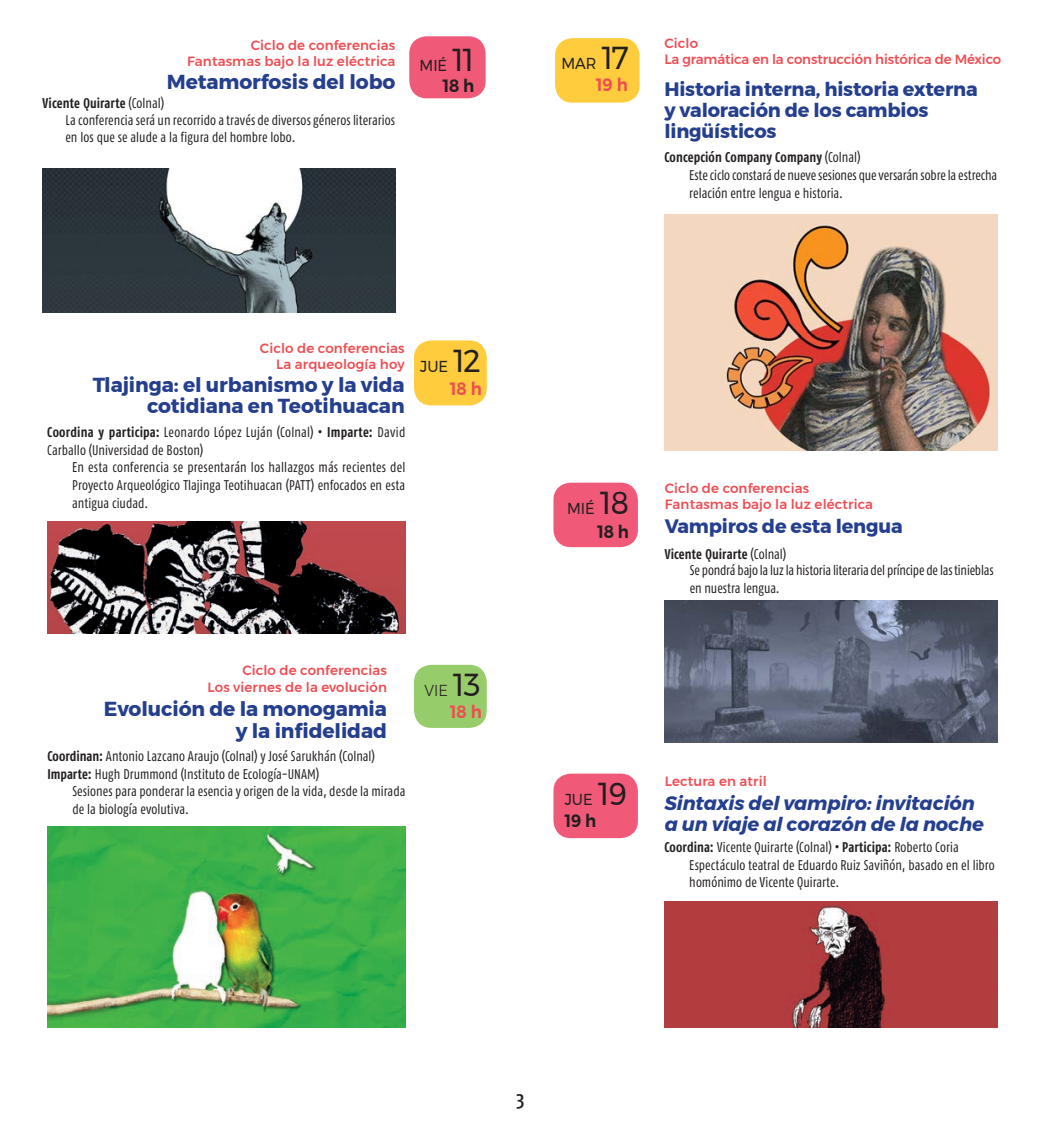
<style>
.page{position:relative;width:1042px;height:1141px;background:#fff}
.page>*{position:absolute;margin:0;border:0;box-sizing:border-box;transform-origin:0 0}
.t1{font:500 21px "Fago Co";color:#231f20}
.t2{font:700 20.3px/21.2px "Montserrat";letter-spacing:-.005em;color:#253f8e;text-align:right}
.t3{font:700 19.43px/21.2px "Montserrat";letter-spacing:-.01em;color:#253f8e}
.t4{font:italic 700 19.43px "Montserrat";letter-spacing:-.01em;color:#253f8e}
.t5{font:600 17.68px "Montserrat";color:#231f20;scale:.93 1}
.t6{font:600 17.68px "Montserrat";color:#ef4d52;scale:.93 1}
.t7{font:15.75px "Montserrat";color:#231f20;scale:.93 1}
.t8{font:300 15.75px "Montserrat";color:#231f20;scale:.93 1}
.t9{font:14px/17.7px "Fago Co";letter-spacing:.005em;color:#231f20;scale:.93 1}
.t10{font:700 14px "Fago Co";letter-spacing:.01em;color:#231f20;scale:.93 1}
.t11{font:500 13.3px "Montserrat";letter-spacing:.01em;color:#ef4d52}
.t12{font:500 13.3px "Montserrat";letter-spacing:-.01em;color:#ef4d52}
.s1{font-weight:400}
.s2{font-size:31.68px}
.s3{font-weight:700}
.s4{font-weight:400;font-size:31.68px}
</style>
<div class="page">
<div style="left:553px;top:483px;width:85px;height:64px;background:#f05978;border-radius:17px"></div>
<div style="left:553px;top:774px;width:85px;height:64px;background:#f05978;border-radius:17px"></div>
<div style="left:555px;top:38px;width:84px;height:65px;background:#fecc3c;border-radius:17px"></div>
<img style="left:47px;top:826px;width:358px;height:202px">
<img style="left:665px;top:214px;width:332px;height:236px">
<img style="left:665px;top:600px;width:332px;height:143px">
<img style="left:665px;top:901px;width:332px;height:127px">
<img style="left:47px;top:521px;width:358px;height:113px">
<img style="left:43px;top:169px;width:352px;height:143px">
<div style="left:414px;top:665px;width:73px;height:63px;background:#97cc6b;border-radius:17px"></div>
<div style="left:414px;top:340px;width:73px;height:65px;background:#fecc3c;border-radius:17px"></div>
<div style="left:409px;top:36px;width:77px;height:62px;background:#f05978;border-radius:17px"></div>
<p class="t11" style="left:251px;top:35px;width:146px">Ciclo de conferencias</p>
<p class="t11" style="left:187px;top:51px;width:210px">Fantasmas bajo la luz eléctrica</p>
<p class="t2" style="left:167px;top:71px;width:230px">Metamorfosis del lobo</p>
<p class="t10" style="left:43px;top:95px;width:132px">Vicente Quirarte <span class="s1">(Colnal)</span></p>
<p class="t9" style="left:65px;top:111px;width:356px">La conferencia será un recorrido a través de diversos géneros literarios</p>
<p class="t9" style="left:65px;top:129px;width:249px">en los que se alude a la figura del hombre lobo.</p>
<p class="t7" style="left:420px;top:53px;width:60px">MIÉ <span class="s2">11</span></p>
<p class="t5" style="left:443px;top:71px;width:36px">18 h</p>
<p class="t11" style="left:260px;top:338px;width:146px">Ciclo de conferencias</p>
<p class="t11" style="left:276px;top:354px;width:130px">La arqueología hoy</p>
<p class="t2" style="left:93px;top:374px;width:313px">Tlajinga: el urbanismo y la vida cotidiana en Teotihuacan</p>
<p class="t9" style="left:47px;top:423px;width:386px"><span class="s3">Coordina y participa:</span> Leonardo López Luján (Colnal) <span class="s3">• Imparte:</span> David<br>Carballo (Universidad de Boston)</p>
<p class="t9" style="left:72px;top:458px;width:360px;text-align:justify">En esta conferencia se presentarán los hallazgos más recientes del Proyecto Arqueológico Tlajinga Teotihuacan (PATT) enfocados en esta antigua ciudad.</p>
<p class="t7" style="left:420px;top:354px;width:66px">JUE <span class="s2">12</span></p>
<p class="t6" style="left:450px;top:374px;width:36px">18 h</p>
<p class="t11" style="left:242px;top:660px;width:146px">Ciclo de conferencias</p>
<p class="t11" style="left:207px;top:676px;width:181px">Los viernes de la evolución</p>
<p class="t2" style="left:104px;top:699px;width:285px">Evolución de la monogamia</p>
<p class="t2" style="left:236px;top:720px;width:153px">y la infidelidad</p>
<p class="t9" style="left:47px;top:747px;width:354px"><span class="s3">Coordinan:</span> Antonio Lazcano Araujo (Colnal) y José Sarukhán (Colnal)</p>
<p class="t9" style="left:47px;top:765px;width:294px"><span class="s3">Imparte:</span> Hugh Drummond (Instituto de Ecología-UNAM)</p>
<p class="t9" style="left:72px;top:782px;width:360px">Sesiones para ponderar la esencia y origen de la vida, desde la mirada de la biología evolutiva.</p>
<p class="t8" style="left:425px;top:679px;width:62px">VIE <span class="s4">13</span></p>
<p class="t6" style="left:450px;top:698px;width:36px">18 h</p>
<p class="t7" style="left:561px;top:52px;width:74px">MAR <span class="s2">17</span></p>
<p class="t6" style="left:596px;top:71px;width:36px">19 h</p>
<p class="t11" style="left:664px;top:33px;width:35px">Ciclo</p>
<p class="t12" style="left:664px;top:49px;width:338px">La gramática en la construcción histórica de México</p>
<p class="t3" style="left:664px;top:79px;width:315px">Historia interna, historia externa</p>
<p class="t3" style="left:664px;top:100px;width:266px">y valoración de los cambios lingüísticos</p>
<p class="t10" style="left:664px;top:149px;width:212px">Concepción Company Company <span class="s1">(Colnal)</span></p>
<p class="t9" style="left:689px;top:166px;width:333px">Este ciclo constará de nueve sesiones que versarán sobre la estrecha relación entre lengua e historia.</p>
<p class="t7" style="left:567px;top:496px;width:68px">MIÉ <span class="s2">18</span></p>
<p class="t5" style="left:597px;top:518px;width:36px">18 h</p>
<p class="t11" style="left:665px;top:478px;width:146px">Ciclo de conferencias</p>
<p class="t11" style="left:665px;top:494px;width:210px">Fantasmas bajo la luz eléctrica</p>
<p class="t3" style="left:665px;top:515px;width:240px">Vampiros de esta lengua</p>
<p class="t10" style="left:665px;top:546px;width:132px">Vicente Quirarte <span class="s1">(Colnal)</span></p>
<p class="t9" style="left:690px;top:561px;width:328px">Se pondrá bajo la luz la historia literaria del príncipe de las tinieblas en nuestra lengua.</p>
<p class="t7" style="left:565px;top:787px;width:68px">JUE <span class="s2">19</span></p>
<p class="t5" style="left:565px;top:806px;width:36px">19 h</p>
<p class="t11" style="left:665px;top:771px;width:104px">Lectura en atril</p>
<p class="t4" style="left:665px;top:788px;width:312px">Sintaxis del vampiro: invitación</p>
<p class="t4" style="left:665px;top:809px;width:321px">a un viaje al corazón de la noche</p>
<p class="t9" style="left:664px;top:838px;width:318px"><span class="s3">Coordina:</span> Vicente Quirarte (Colnal) <span class="s3">• Participa:</span> Roberto Coria</p>
<p class="t9" style="left:689px;top:856px;width:330px">Espectáculo teatral de Eduardo Ruiz Saviñón, basado en el libro homónimo de Vicente Quirarte.</p>
<p class="t1" style="left:516px;top:1087px;width:10px">3</p>
</div>
